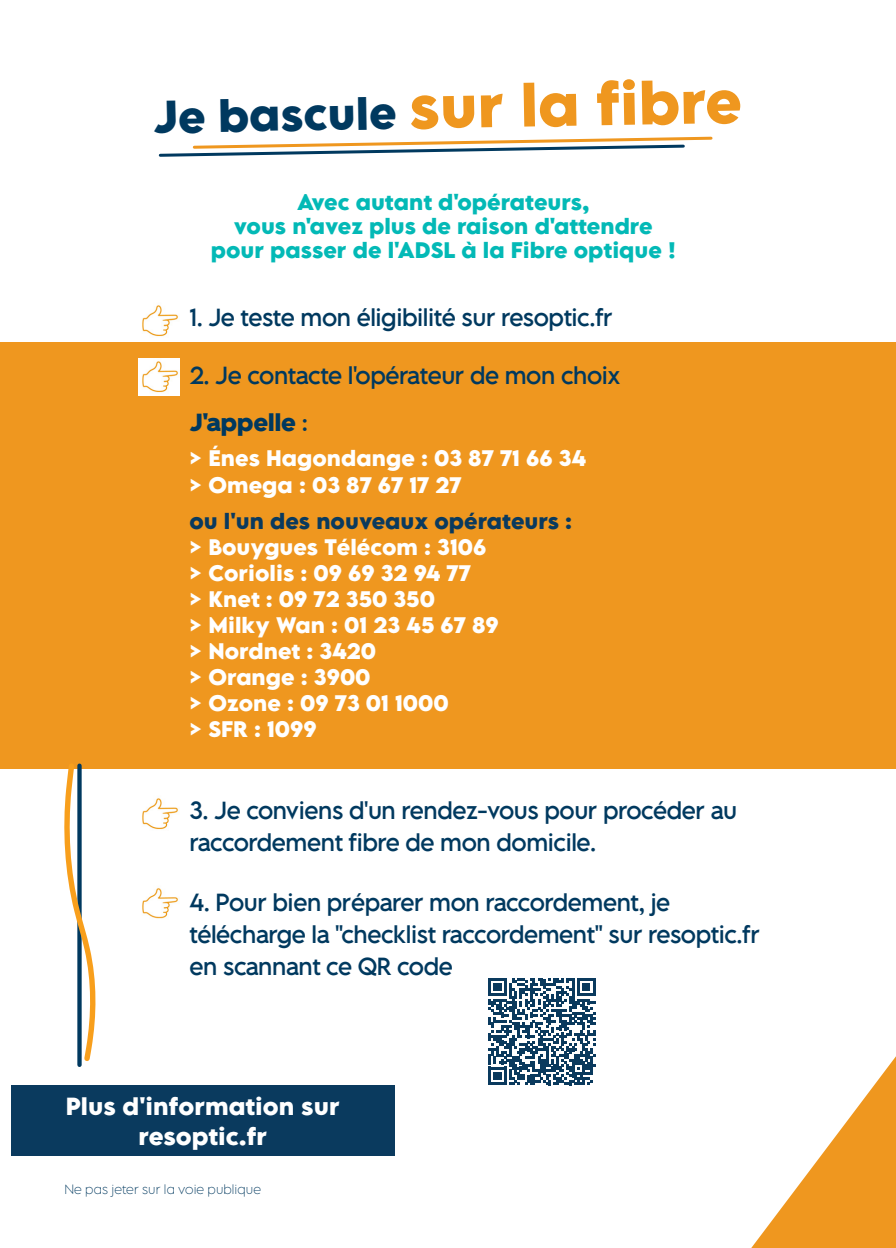
<style>
.page{position:relative;width:896px;height:1248px;background:#fff}
.page>*{position:absolute;margin:0;border:0;box-sizing:border-box;transform-origin:0 0}
.t1{font:700 54.2px "LEMONMILK Pro FTR";color:#ef971f}
.Texte_courant{font:22px/32px "LEMONMILK Pro FTR";letter-spacing:-.02em;color:#00395f}
.t2{font:700 22px "LEMONMILK Pro FTR";color:#fff}
.Texte_courant-2{font:700 22px "LEMONMILK Pro FTR";letter-spacing:-.02em;color:#00395f}
.t3{font:700 20px "LEMONMILK Pro FTR";color:#fff}
.t4{font:700 20px "LEMONMILK Pro FTR";color:#03b9b6}
.t5{font:700 20px "LEMONMILK Pro FTR";color:#0a3a5e}
.TITRE_N1{font:200 12px "LEMONMILK Pro FTR";letter-spacing:.005em;color:#00395f}
.s1{font-size:40.8px;color:#00395f}
.s2{font-weight:400}
</style>
<div class="page">
<img style="left:142px;top:305px;width:36px;height:32px">
<img style="left:142px;top:798px;width:36px;height:32px">
<img style="left:142px;top:888px;width:36px;height:31px">
<div style="left:0;top:342px;width:896px;height:426px;background:#ef971f"></div>
<svg style="left:59px;top:763px;width:42px;height:301px"></svg>
<svg style="left:158px;top:136px;width:555px;height:21px"></svg>
<svg style="left:752px;top:1056px;width:144px;height:191px"></svg>
<svg style="left:488px;top:978px;width:107px;height:106px"></svg>
<div style="left:11px;top:1085px;width:384px;height:70px;background:#0a3a5e"></div>
<img style="left:138px;top:358px;width:41px;height:37px">
<p class="t1" style="left:152px;top:75px;width:590px;rotate:-1deg"><span class="s1">Je bascule</span> sur la fibre</p>
<p class="t4" style="left:297px;top:188px;width:294px">Avec autant d'opérateurs,</p>
<p class="t4" style="left:234px;top:212px;width:420px">vous n'avez plus de raison d'attendre</p>
<p class="t4" style="left:211px;top:236px;width:466px">pour passer de l'ADSL à la Fibre optique !</p>
<p class="Texte_courant" style="left:189px;top:301px;width:425px">1. Je teste mon éligibilité sur resoptic.fr</p>
<p class="Texte_courant" style="left:189px;top:359px;width:432px">2. Je contacte l'opérateur de mon choix</p>
<p class="Texte_courant-2" style="left:189px;top:407px;width:120px">J'appelle <span class="s2">:</span></p>
<p class="t3" style="left:189px;top:445px;width:398px">&gt; Énes Hagondange : 03 87 71 66 34</p>
<p class="t3" style="left:189px;top:471px;width:274px">&gt; Omega : 03 87 67 17 27</p>
<p class="t5" style="left:189px;top:507px;width:384px">ou l'un des nouveaux opérateurs :</p>
<p class="t3" style="left:189px;top:533px;width:298px">&gt; Bouygues Télécom : 3106</p>
<p class="t3" style="left:189px;top:559px;width:283px">&gt; Coriolis : 09 69 32 94 77</p>
<p class="t3" style="left:189px;top:585px;width:247px">&gt; Knet : 09 72 350 350</p>
<p class="t3" style="left:189px;top:611px;width:311px">&gt; Milky Wan : 01 23 45 67 89</p>
<p class="t3" style="left:189px;top:637px;width:188px">&gt; Nordnet : 3420</p>
<p class="t3" style="left:189px;top:663px;width:183px">&gt; Orange : 3900</p>
<p class="t3" style="left:189px;top:689px;width:261px">&gt; Ozone : 09 73 01 1000</p>
<p class="t3" style="left:189px;top:715px;width:129px">&gt; SFR : 1099</p>
<p class="Texte_courant" style="left:189px;top:794px;width:549px">3. Je conviens d'un rendez-vous pour procéder au raccordement fibre de mon domicile.</p>
<p class="Texte_courant" style="left:189px;top:886px;width:572px">4. Pour bien préparer mon raccordement, je télécharge la "checklist raccordement" sur resoptic.fr en scannant ce QR code</p>
<p class="t2" style="left:66px;top:1090px;width:275px">Plus d'information sur</p>
<p class="t2" style="left:139px;top:1120px;width:130px">resoptic.fr</p>
<p class="TITRE_N1" style="left:64px;top:1181px;width:198px">Ne pas jeter sur la voie publique</p>
</div>
